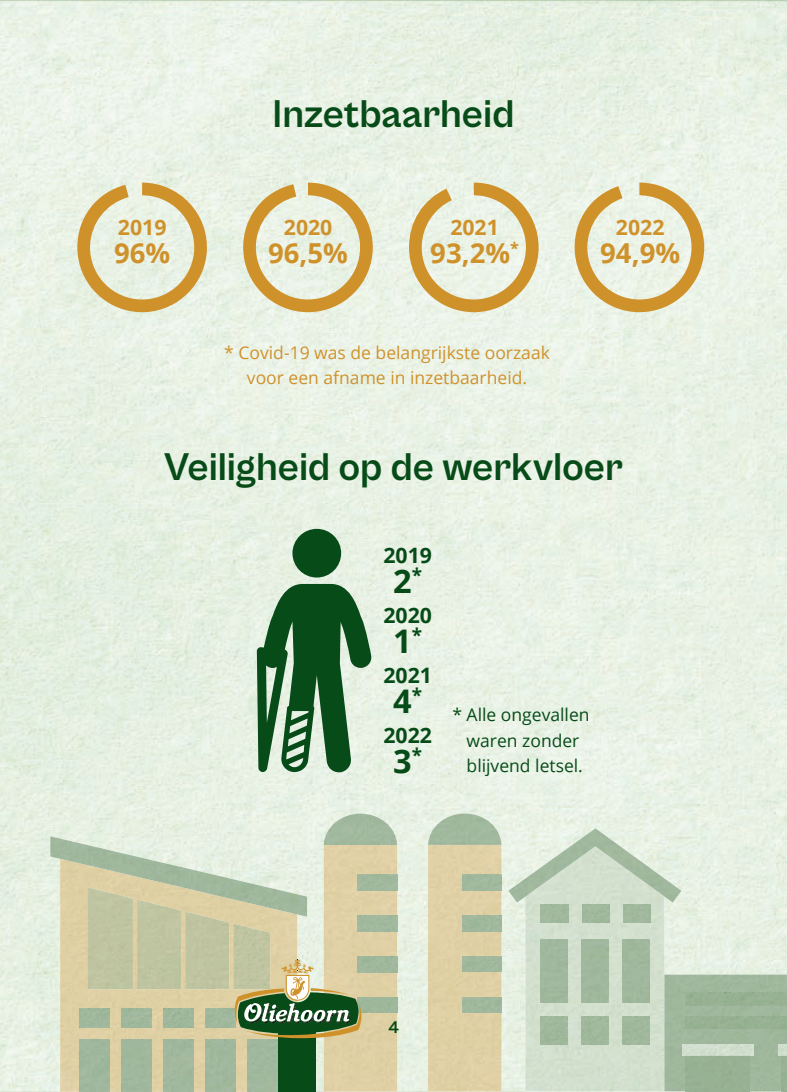
<style>
.page{position:relative;width:787px;height:1092px;background:#fff}
.page>*{position:absolute;margin:0;border:0;box-sizing:border-box;transform-origin:0 0}
.t1{font:700 40px "Cabinet Grotesk";letter-spacing:-.005em;color:#074b18}
.t2{font:700 32.5px "Open Sans";color:#074b18}
.t3{font:700 27.5px "Open Sans";color:#cf922b}
.t4{font:700 21.25px "Open Sans";color:#074b18}
.t5{font:700 21.25px "Open Sans";color:#cf922b}
.t6{font:17.5px/25px "Open Sans";color:#cf922b;text-align:center}
.t7{font:17.5px/25px "Open Sans";color:#074b18;text-align:center}
.t8{font:700 17.5px "Cabinet Grotesk";color:#074b18}
</style>
<div class="page">
<img style="left:0;top:0;width:699px;height:755px">
<div style="left:699px;top:0;width:88px;height:974px;background:#e8f2e4"></div>
<div style="left:0;top:755px;width:524px;height:168px;background:#e7f1e3"></div>
<img style="left:0;top:923px;width:60px;height:168px">
<img style="left:297px;top:923px;width:228px;height:168px">
<img style="left:87px;top:1091px;width:175px;height:1px">
<img style="left:699px;top:1091px;width:88px;height:1px">
<svg style="left:256px;top:529px;width:116px;height:243px;background:#6e9776"></svg>
<svg style="left:409px;top:182px;width:129px;height:130px;background:#e3d9b6"></svg>
<svg style="left:243px;top:182px;width:130px;height:130px;background:#e2d8b3"></svg>
<svg style="left:77px;top:182px;width:132px;height:132px;background:#e1d8b4"></svg>
<img style="left:324px;top:813px;width:73px;height:278px">
<img style="left:358px;top:874px;width:39px;height:16px">
<img style="left:358px;top:915px;width:39px;height:16px">
<img style="left:358px;top:956px;width:39px;height:15px">
<img style="left:361px;top:997px;width:36px;height:15px">
<img style="left:428px;top:813px;width:73px;height:278px">
<img style="left:462px;top:874px;width:39px;height:16px">
<img style="left:462px;top:915px;width:39px;height:15px">
<img style="left:462px;top:956px;width:39px;height:15px">
<img style="left:462px;top:997px;width:39px;height:15px">
<div style="left:60px;top:916px;width:237px;height:175px;background:#dfd0a4"></div>
<div style="left:137px;top:916px;width:44px;height:73px;background:#bfc4a0"></div>
<div style="left:185px;top:916px;width:44px;height:73px;background:#bfc4a0"></div>
<div style="left:87px;top:916px;width:46px;height:73px;background:#bfc4a0"></div>
<img style="left:233px;top:923px;width:37px;height:66px">
<img style="left:80px;top:1008px;width:30px;height:18px">
<img style="left:122px;top:1008px;width:30px;height:18px">
<img style="left:164px;top:1008px;width:30px;height:18px">
<img style="left:205px;top:1008px;width:29px;height:18px">
<div style="left:80px;top:1039px;width:30px;height:52px;background:#9fb79d"></div>
<div style="left:122px;top:1039px;width:30px;height:52px;background:#9fb79d"></div>
<div style="left:164px;top:1039px;width:30px;height:52px;background:#a1b89d"></div>
<div style="left:205px;top:1039px;width:30px;height:52px;background:#a0b89d"></div>
<div style="left:247px;top:1039px;width:30px;height:52px;background:#a0b89e"></div>
<img style="left:50px;top:836px;width:257px;height:80px">
<div style="left:525px;top:902px;width:139px;height:189px;background:#d2e0ce"></div>
<img style="left:508px;top:828px;width:173px;height:74px">
<img style="left:541px;top:904px;width:27px;height:18px">
<img style="left:582px;top:904px;width:27px;height:18px">
<img style="left:623px;top:904px;width:27px;height:18px">
<div style="left:540px;top:939px;width:27px;height:63px;background:#a0b89e"></div>
<div style="left:581px;top:939px;width:27px;height:63px;background:#a0b89d"></div>
<div style="left:622px;top:939px;width:27px;height:63px;background:#a0b89d"></div>
<img style="left:540px;top:1016px;width:27px;height:27px">
<img style="left:581px;top:1016px;width:27px;height:27px">
<img style="left:622px;top:1016px;width:27px;height:27px">
<div style="left:664px;top:974px;width:123px;height:117px;background:#9fb79d"></div>
<div style="left:686px;top:1055px;width:63px;height:36px;background:#96b292"></div>
<img style="left:682px;top:1043px;width:71px;height:12px">
<img style="left:781px;top:1055px;width:6px;height:36px">
<svg style="left:778px;top:1043px;width:9px;height:12px"></svg>
<img style="left:686px;top:992px;width:101px;height:13px">
<img style="left:686px;top:1016px;width:101px;height:12px">
<div style="left:278px;top:1029px;width:38px;height:62px;background:#074b18"></div>
<svg style="left:234px;top:959px;width:127px;height:79px;background:#95a276"></svg>
<svg style="left:574px;top:182px;width:130px;height:130px;background:#e3d9b6"></svg>
<p class="t5" style="left:118px;top:212px;width:50px">2019</p>
<h3 class="t3" style="left:114px;top:233px;width:58px">96%</h3>
<h1 class="t1" style="left:272px;top:92px;width:244px">Inzetbaarheid</h1>
<p class="t5" style="left:284px;top:212px;width:50px">2020</p>
<h3 class="t3" style="left:268px;top:233px;width:81px">96,5%</h3>
<p class="t5" style="left:450px;top:212px;width:50px">2021</p>
<h3 class="t3" style="left:430px;top:233px;width:90px">93,2%<sup>*</sup></h3>
<p class="t6" style="left:224px;top:340px;width:327px">* Covid-19 was de belangrijkste oorzaak voor een afname in inzetbaarheid.</p>
<p class="t5" style="left:616px;top:212px;width:50px">2022</p>
<h3 class="t3" style="left:600px;top:233px;width:81px">94,9%</h3>
<h1 class="t1" style="left:164px;top:445px;width:460px">Veiligheid op de werkvloer</h1>
<p class="t4" style="left:383px;top:539px;width:50px">2019</p>
<h2 class="t2" style="left:393px;top:557px;width:30px">2<sup>*</sup></h2>
<p class="t4" style="left:383px;top:599px;width:50px">2020</p>
<h2 class="t2" style="left:393px;top:617px;width:30px">1<sup>*</sup></h2>
<p class="t4" style="left:383px;top:659px;width:50px">2021</p>
<h2 class="t2" style="left:393px;top:677px;width:30px">4<sup>*</sup></h2>
<p class="t4" style="left:383px;top:719px;width:50px">2022</p>
<h2 class="t2" style="left:393px;top:737px;width:30px">3<sup>*</sup></h2>
<p class="t7" style="left:452px;top:702px;width:139px">* Alle ongevallen waren zonder blijvend letsel.</p>
<p class="t8" style="left:388px;top:1017px;width:12px">4</p>
</div>
